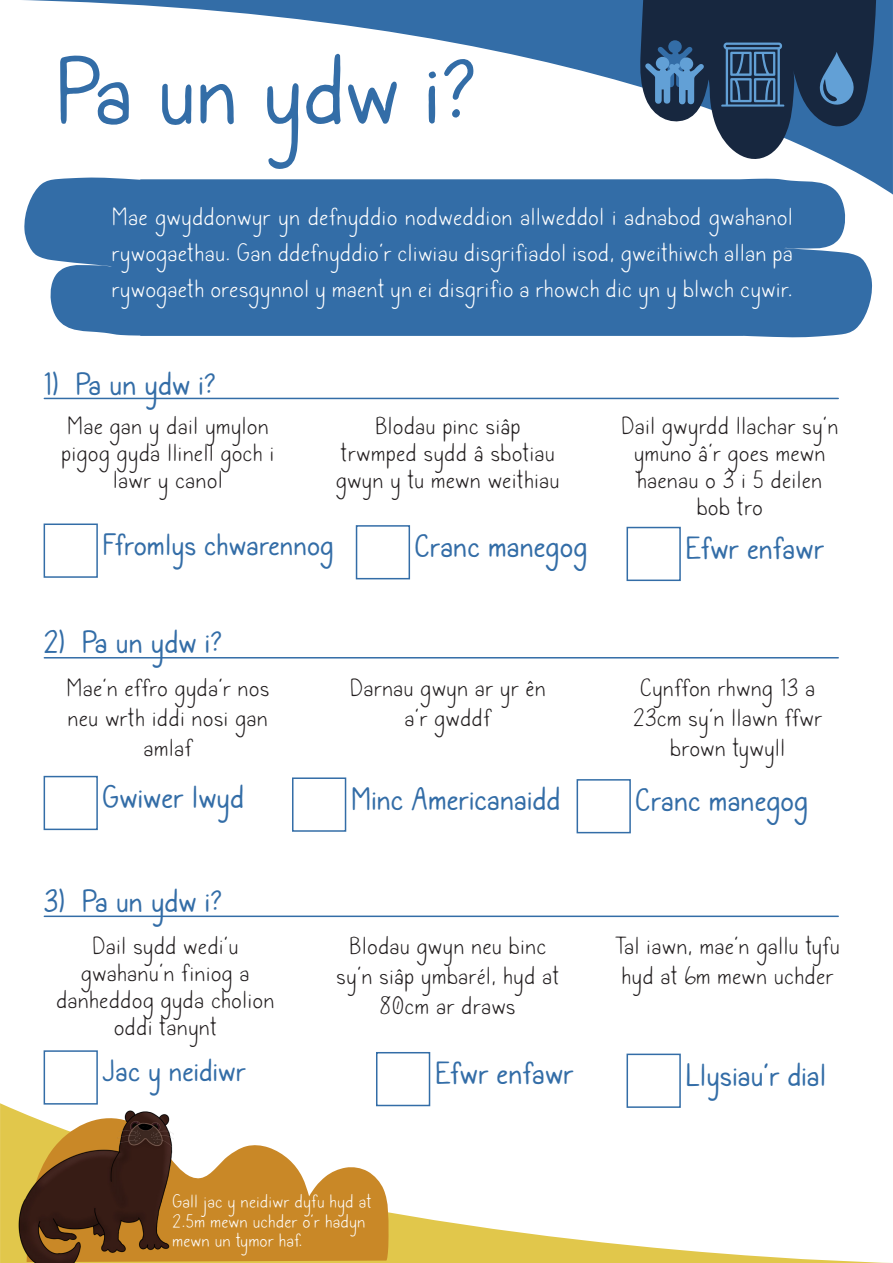
<style>
.page{position:relative;width:893px;height:1263px;background:#fff}
.page>*{position:absolute;margin:0;border:0;box-sizing:border-box;transform-origin:0 0}
.t1{font:700 135px "Storybook";color:#336da7}
.t2{font:700 45px "Storybook";color:#336da7}
.t3{font:700 43.5px "Storybook";color:#336da7}
.t4{font:36px/27px "Storybook";color:#231f20;text-align:center}
.t5{font:36px/36px "Storybook";color:#fff;text-align:justify}
.t6{font:27px/19.5px "Storybook";color:#fff}
</style>
<div class="page">
<svg style="left:23px;top:0;width:870px;height:195px"></svg>
<svg style="left:640px;top:0;width:236px;height:168px"></svg>
<svg style="left:197px;top:1103px;width:693px;height:160px"></svg>
<svg style="left:197px;top:1111px;width:192px;height:151px;fill:#c98827"></svg>
<img style="left:0;top:1080px;width:197px;height:183px">
<svg style="left:23px;top:177px;width:850px;height:161px;background:#4378ae"></svg>
<div style="left:44px;top:523px;width:54px;height:55px;border:2px solid #336da7"></div>
<div style="left:44px;top:776px;width:54px;height:54px;border:2px solid #336da7"></div>
<div style="left:44px;top:1050px;width:54px;height:54px;border:2px solid #336da7"></div>
<div style="left:356px;top:525px;width:54px;height:54px;border:2px solid #336da7"></div>
<div style="left:292px;top:777px;width:54px;height:55px;border:2px solid #336da7"></div>
<div style="left:376px;top:1052px;width:54px;height:54px;border:2px solid #336da7"></div>
<div style="left:626px;top:527px;width:55px;height:54px;border:2px solid #336da7"></div>
<div style="left:577px;top:779px;width:54px;height:54px;border:2px solid #336da7"></div>
<div style="left:626px;top:1053px;width:55px;height:55px;border:2px solid #336da7"></div>
<hr style="left:44px;top:657px;width:794px;height:1px;background:#336da7">
<hr style="left:44px;top:398px;width:794px;height:1px;background:#336da7">
<hr style="left:44px;top:915px;width:794px;height:2px;background:#336da7">
<p class="t1" style="left:54px;top:37px;width:425px">Pa un ydw i?</p>
<p class="t5" style="left:112px;top:203px;width:683px">Mae gwyddonwyr yn defnyddio nodweddion allweddol i adnabod gwahanol rywogaethau. Gan ddefnyddio’r cliwiau disgrifiadol isod, gweithiwch allan pa rywogaeth oresgynnol y maent yn ei disgrifio a rhowch dic yn y blwch cywir.</p>
<p class="t2" style="left:44px;top:366px;width:174px">1) Pa un ydw i?</p>
<p class="t4" style="left:61px;top:416px;width:215px">Mae gan y dail ymylon pigog gyda llinell goch i lawr y canol</p>
<p class="t4" style="left:336px;top:416px;width:226px">Blodau pinc siâp trwmped sydd â sbotiau gwyn y tu mewn weithiau</p>
<p class="t3" style="left:102px;top:527px;width:233px">Ffromlys chwarennog</p>
<p class="t2" style="left:414px;top:528px;width:175px">Cranc manegog</p>
<p class="t2" style="left:44px;top:624px;width:180px">2) Pa un ydw i?</p>
<p class="t4" style="left:66px;top:676px;width:205px;line-height:30px">Mae’n effro gyda’r nos neu wrth iddi nosi gan amlaf</p>
<p class="t2" style="left:102px;top:779px;width:143px">Gwiwer lwyd</p>
<p class="t4" style="left:349px;top:676px;width:198px;line-height:30px">Darnau gwyn ar yr ên a’r gwddf</p>
<p class="t2" style="left:351px;top:781px;width:211px">Minc Americanaidd</p>
<p class="t2" style="left:44px;top:883px;width:180px">3) Pa un ydw i?</p>
<p class="t4" style="left:56px;top:936px;width:220px">Dail sydd wedi’u gwahanu’n finiog a danheddog gyda cholion oddi tanynt</p>
<p class="t3" style="left:102px;top:1054px;width:145px">Jac y neidiwr</p>
<p class="t4" style="left:336px;top:934px;width:224px;line-height:30px">Blodau gwyn neu binc sy’n siâp ymbarél, hyd at<br>80cm ar draws</p>
<p class="t2" style="left:435px;top:1055px;width:141px">Efwr enfawr</p>
<p class="t4" style="left:621px;top:416px;width:219px">Dail gwyrdd llachar sy’n ymuno â’r goes mewn haenau o 3 i 5 deilen bob tro</p>
<p class="t2" style="left:685px;top:530px;width:141px">Efwr enfawr</p>
<p class="t4" style="left:633px;top:676px;width:191px;line-height:30px">Cynffon rhwng 13 a<br>23cm sy’n llawn ffwr brown tywyll</p>
<p class="t2" style="left:635px;top:782px;width:175px">Cranc manegog</p>
<p class="t4" style="left:615px;top:934px;width:226px;line-height:30px;text-align:left">Tal iawn, mae’n gallu tyfu hyd at 6m mewn uchder</p>
<p class="t2" style="left:685px;top:1057px;width:143px">Llysiau’r dial</p>
<p class="t6" style="left:172px;top:1194px;width:201px">Gall jac y neidiwr dyfu hyd at<br>2.5m mewn uchder o’r hadyn mewn un tymor haf.</p>
</div>
